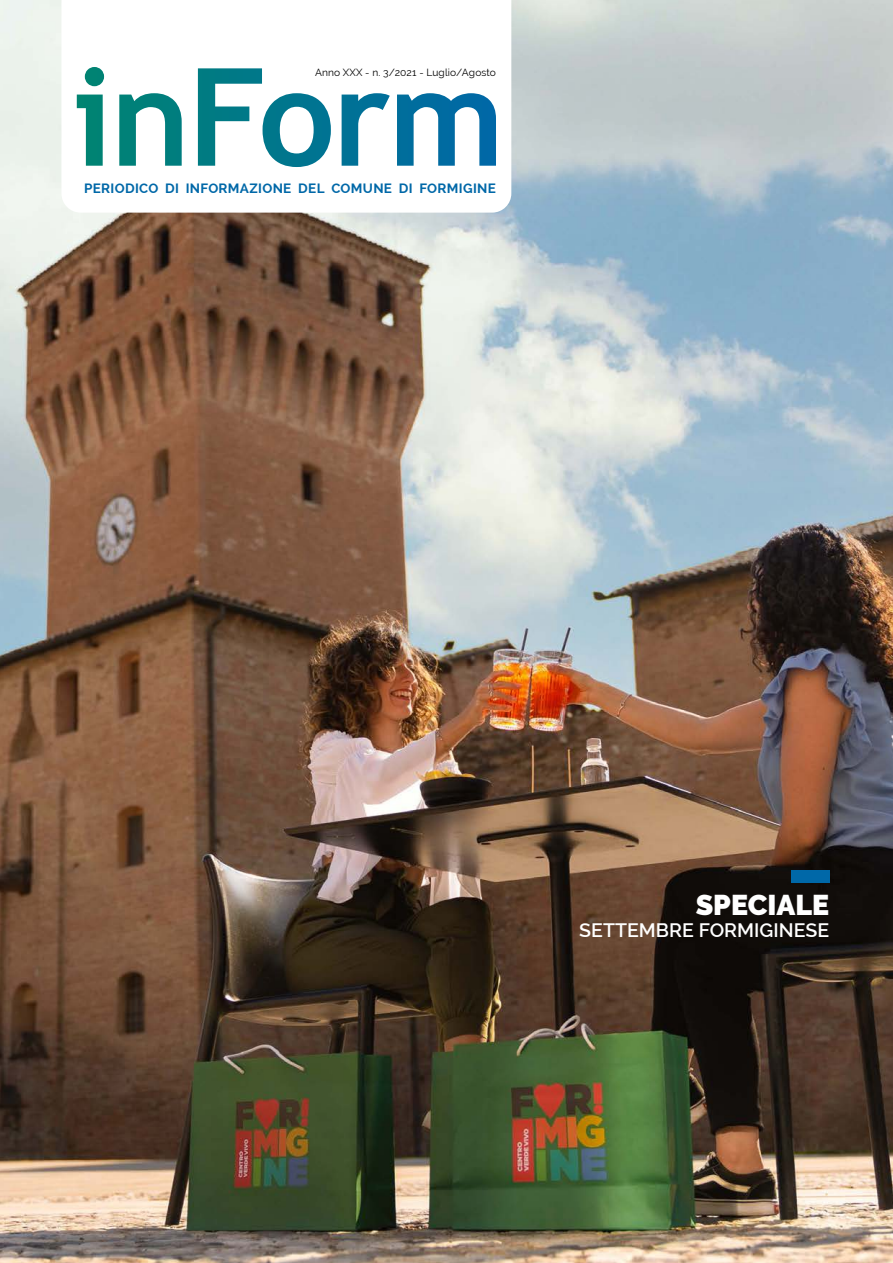
<style>
.page{position:relative;width:893px;height:1263px;background:#fff}
.page>*{position:absolute;margin:0;border:0;box-sizing:border-box;transform-origin:0 0}
.t1{font:900 28.5px "Raleway";color:#fff}
.t2{font:600 19.5px "Raleway";color:#fff}
.t3{font:700 13.5px "Raleway";letter-spacing:.025em;color:#0068a8}
.t4{font:10.2px "Raleway";letter-spacing:.01em;color:#000}
</style>
<div class="page">
<img style="left:0;top:0;width:893px;height:1263px">
<svg style="left:61px;top:0;width:450px;height:213px"></svg>
<svg style="left:77px;top:67px;width:419px;height:100px"></svg>
<div style="left:791px;top:870px;width:38px;height:13px;background:#0068a8"></div>
<p class="t4" style="left:315px;top:66px;width:182px">Anno XXX - n. 3/2021 - Luglio/Agosto</p>
<p class="t3" style="left:84px;top:181px;width:413px">PERIODICO DI INFORMAZIONE DEL COMUNE DI FORMIGINE</p>
<h1 class="t1" style="left:696px;top:888px;width:135px">SPECIALE</h1>
<h2 class="t2" style="left:579px;top:919px;width:251px">SETTEMBRE FORMIGINESE</h2>
</div>
